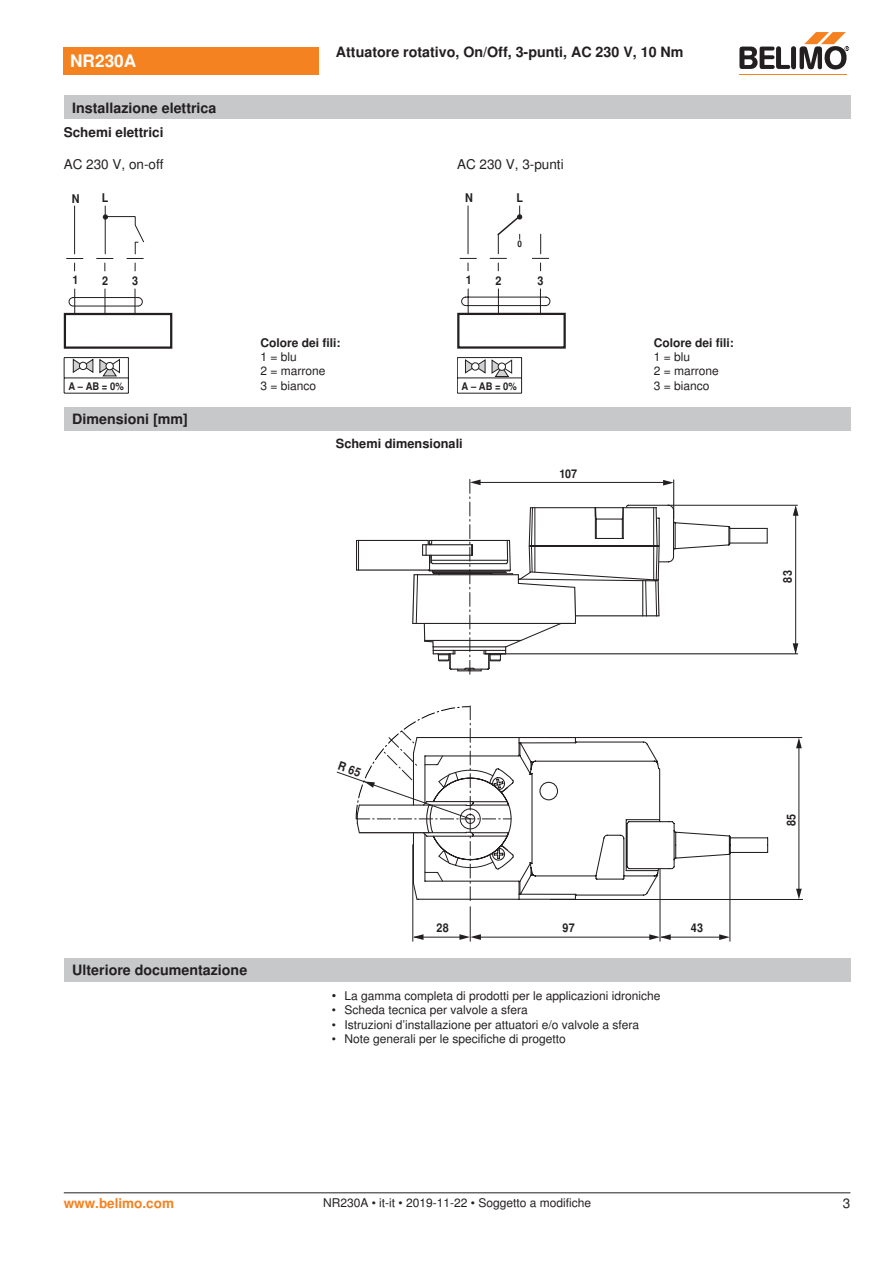
<style>
.page{position:relative;width:893px;height:1263px;background:#fff}
.page>*{position:absolute;margin:0;border:0;box-sizing:border-box;transform-origin:0 0}
.t1{font:700 17.25px "Nimbus Sans BEL";color:#fff}
.t2{font:700 14.25px "Nimbus Sans BEL";color:#231f20}
.Anschluss_Schema_Bas{font:13.5px "Nimbus Sans BEL";color:#231f20}
.t3{font:700 13.5px "Nimbus Sans BEL";color:#231f20}
.t4{font:700 13.5px "Nimbus Sans BEL";color:#f58220}
.Rechtsbündig_Footer{font:13.5px "Nimbus Sans BEL";color:#231f20}
.t5{font:700 12.75px "Nimbus Sans BEL";color:#231f20}
.Bulletpoints{font:12px "Nimbus Sans BEL";color:#231f20}
.Legende{font:12px/14.4px "Nimbus Sans BEL";color:#231f20}
.Footer_EU_center{font:12px "Nimbus Sans BEL";color:#231f20}
.Anschluss_Schema_Bas-2{font:700 12px "Nimbus Sans BEL";color:#231f20}
.t6{font:700 12px "Nimbus Sans BEL";letter-spacing:.01em;color:#231f20;scale:.9 1}
.t7{font:700 10.5px "Nimbus Sans BEL";color:#231f20;scale:.9 1}
.t8{font:700 9px "Nimbus Sans BEL";color:#231f20;scale:.9 1}
.s1{font-size:12.75px}
</style>
<div class="page">
<div style="left:64px;top:313px;width:108px;height:36px;border:2px solid #231f20"></div>
<svg style="left:66px;top:205px;width:79px;height:109px"></svg>
<hr style="left:64px;top:357px;width:65px;height:1px;background:#231f20">
<hr style="left:64px;top:378px;width:65px;height:1px;background:#231f20">
<svg style="left:64px;top:358px;width:1px;height:35px"></svg>
<svg style="left:128px;top:358px;width:1px;height:35px"></svg>
<hr style="left:64px;top:393px;width:65px;height:1px;background:#231f20">
<svg style="left:73px;top:358px;width:47px;height:19px"></svg>
<div style="left:79px;top:362px;width:8px;height:8px;background:#fff;border-radius:50%"></div>
<div style="left:79px;top:362px;width:8px;height:8px;border:1px solid #231f20;border-radius:50%"></div>
<hr style="left:468px;top:206px;width:1px;height:48px;background:#231f20">
<svg style="left:461px;top:288px;width:90px;height:25px"></svg>
<svg style="left:532px;top:234px;width:17px;height:37px"></svg>
<svg style="left:460px;top:258px;width:17px;height:13px"></svg>
<svg style="left:490px;top:206px;width:32px;height:65px"></svg>
<div style="left:457px;top:313px;width:109px;height:36px;border:2px solid #231f20"></div>
<hr style="left:457px;top:357px;width:65px;height:1px;background:#231f20">
<hr style="left:457px;top:378px;width:65px;height:1px;background:#231f20">
<svg style="left:457px;top:358px;width:1px;height:35px"></svg>
<svg style="left:521px;top:358px;width:1px;height:35px"></svg>
<hr style="left:457px;top:393px;width:65px;height:1px;background:#231f20">
<svg style="left:465px;top:359px;width:47px;height:18px"></svg>
<div style="left:472px;top:363px;width:7px;height:7px;background:#fff;border-radius:50%"></div>
<div style="left:471px;top:362px;width:8px;height:8px;border:1px solid #231f20;border-radius:50%"></div>
<div style="left:64px;top:407px;width:786px;height:23px;background:#c7c8ca"></div>
<hr style="left:486px;top:654px;width:312px;height:1px;background:#231f20">
<hr style="left:359px;top:540px;width:69px;height:1px;background:#231f20">
<hr style="left:356px;top:540px;width:1px;height:30px;background:#231f20">
<hr style="left:359px;top:569px;width:71px;height:1px;background:#231f20">
<hr style="left:358px;top:540px;width:1px;height:30px;background:#231f20">
<hr style="left:667px;top:505px;width:131px;height:1px;background:#231f20">
<hr style="left:795px;top:509px;width:1px;height:145px;background:#231f20">
<svg style="left:793px;top:505px;width:5px;height:11px"></svg>
<svg style="left:793px;top:643px;width:5px;height:11px"></svg>
<svg style="left:412px;top:479px;width:356px;height:196px"></svg>
<svg style="left:576px;top:741px;width:193px;height:158px"></svg>
<hr style="left:550px;top:737px;width:252px;height:1px;background:#231f20">
<hr style="left:799px;top:742px;width:1px;height:153px;background:#231f20">
<svg style="left:796px;top:889px;width:6px;height:10px"></svg>
<svg style="left:796px;top:738px;width:6px;height:10px"></svg>
<hr style="left:550px;top:899px;width:253px;height:1px;background:#231f20">
<hr style="left:660px;top:869px;width:1px;height:72px;background:#231f20">
<hr style="left:413px;top:845px;width:1px;height:96px;background:#231f20">
<hr style="left:477px;top:937px;width:179px;height:1px;background:#231f20">
<hr style="left:414px;top:937px;width:48px;height:1px;background:#231f20">
<hr style="left:470px;top:907px;width:1px;height:34px;background:#231f20">
<svg style="left:459px;top:934px;width:22px;height:6px"></svg>
<svg style="left:413px;top:934px;width:10px;height:6px"></svg>
<hr style="left:661px;top:937px;width:64px;height:1px;background:#231f20">
<hr style="left:730px;top:853px;width:1px;height:88px;background:#231f20">
<svg style="left:719px;top:934px;width:11px;height:6px"></svg>
<svg style="left:649px;top:934px;width:22px;height:6px"></svg>
<div style="left:64px;top:958px;width:786px;height:24px;background:#c7c8ca"></div>
<div style="left:64px;top:47px;width:255px;height:27px;background:#f58220"></div>
<hr style="left:739px;top:74px;width:107px;height:1px;background:#f58220">
<svg style="left:739px;top:32px;width:110px;height:38px"></svg>
<div style="left:64px;top:96px;width:786px;height:23px;background:#c7c8ca"></div>
<hr style="left:64px;top:1192px;width:786px;height:1px;background:#231f20">
<svg style="left:336px;top:706px;width:240px;height:197px"></svg>
<p class="t1" style="left:70px;top:51px;width:68px">NR230A</p>
<p class="t2" style="left:72px;top:99px;width:146px">Installazione elettrica</p>
<p class="t2" style="left:336px;top:44px;width:349px">Attuatore rotativo, On/Off, 3-punti, AC 230 V, 10 Nm</p>
<p class="t3" style="left:64px;top:125px;width:101px">Schemi elettrici</p>
<p class="Anschluss_Schema_Bas" style="left:64px;top:156px;width:101px">AC 230 V, on-off</p>
<p class="Anschluss_Schema_Bas" style="left:457px;top:156px;width:108px">AC 230 V, 3-punti</p>
<p class="t6" style="left:72px;top:192px;width:10px">N</p>
<p class="t6" style="left:102px;top:191px;width:9px">L</p>
<p class="t6" style="left:465px;top:191px;width:10px">N</p>
<p class="t6" style="left:516px;top:191px;width:9px">L</p>
<p class="t8" style="left:517px;top:239px;width:7px">0</p>
<p class="t6" style="left:72px;top:273px;width:8px">1</p>
<p class="t6" style="left:102px;top:274px;width:8px">2</p>
<p class="t6" style="left:132px;top:274px;width:8px">3</p>
<p class="t6" style="left:466px;top:273px;width:8px">1</p>
<p class="t6" style="left:495px;top:274px;width:8px">2</p>
<p class="t6" style="left:537px;top:274px;width:8px">3</p>
<p class="t7" style="left:68px;top:380px;width:63px">A – AB = 0%</p>
<p class="Anschluss_Schema_Bas-2" style="left:260px;top:335px;width:82px">Colore dei fili:</p>
<p class="Legende" style="left:260px;top:350px;width:67px">1 = blu<br>2 = marrone<br>3 = bianco</p>
<p class="t7" style="left:462px;top:380px;width:63px">A – AB = 0%</p>
<p class="Anschluss_Schema_Bas-2" style="left:654px;top:335px;width:82px">Colore dei fili:</p>
<p class="Legende" style="left:654px;top:350px;width:67px">1 = blu<br>2 = marrone<br>3 = bianco</p>
<p class="t2" style="left:72px;top:410px;width:117px">Dimensioni [mm]</p>
<p class="t5" style="left:336px;top:436px;width:128px">Schemi dimensionali</p>
<p class="t6" style="left:559px;top:467px;width:21px">107</p>
<p class="t6" style="left:781px;top:583px;width:15px;rotate:-90deg">83</p>
<p class="t2" style="left:72px;top:962px;width:176px">Ulteriore documentazione</p>
<p class="t6" style="left:436px;top:920px;width:15px">28</p>
<p class="t6" style="left:563px;top:920px;width:15px">97</p>
<p class="t6" style="left:691px;top:920px;width:15px">43</p>
<p class="Bulletpoints" style="left:332px;top:988px;width:330px"><span class="s1">•</span> La gamma completa di prodotti per le applicazioni idroniche</p>
<p class="Bulletpoints" style="left:332px;top:1003px;width:198px">• Scheda tecnica per valvole a sfera</p>
<p class="Bulletpoints" style="left:332px;top:1017px;width:309px">• Istruzioni d’installazione per attuatori e/o valvole a sfera</p>
<p class="Bulletpoints" style="left:332px;top:1032px;width:236px">• Note generali per le specifiche di progetto</p>
<p class="t6" style="left:784px;top:826px;width:15px;rotate:-90deg">85</p>
<p class="t4" style="left:64px;top:1195px;width:112px">www.belimo.com</p>
<p class="Footer_EU_center" style="left:323px;top:1196px;width:270px">NR230A • it-it • 2019-11-22 • Soggetto a modifiche</p>
<p class="Rechtsbündig_Footer" style="left:843px;top:1195px;width:9px">3</p>
</div>
